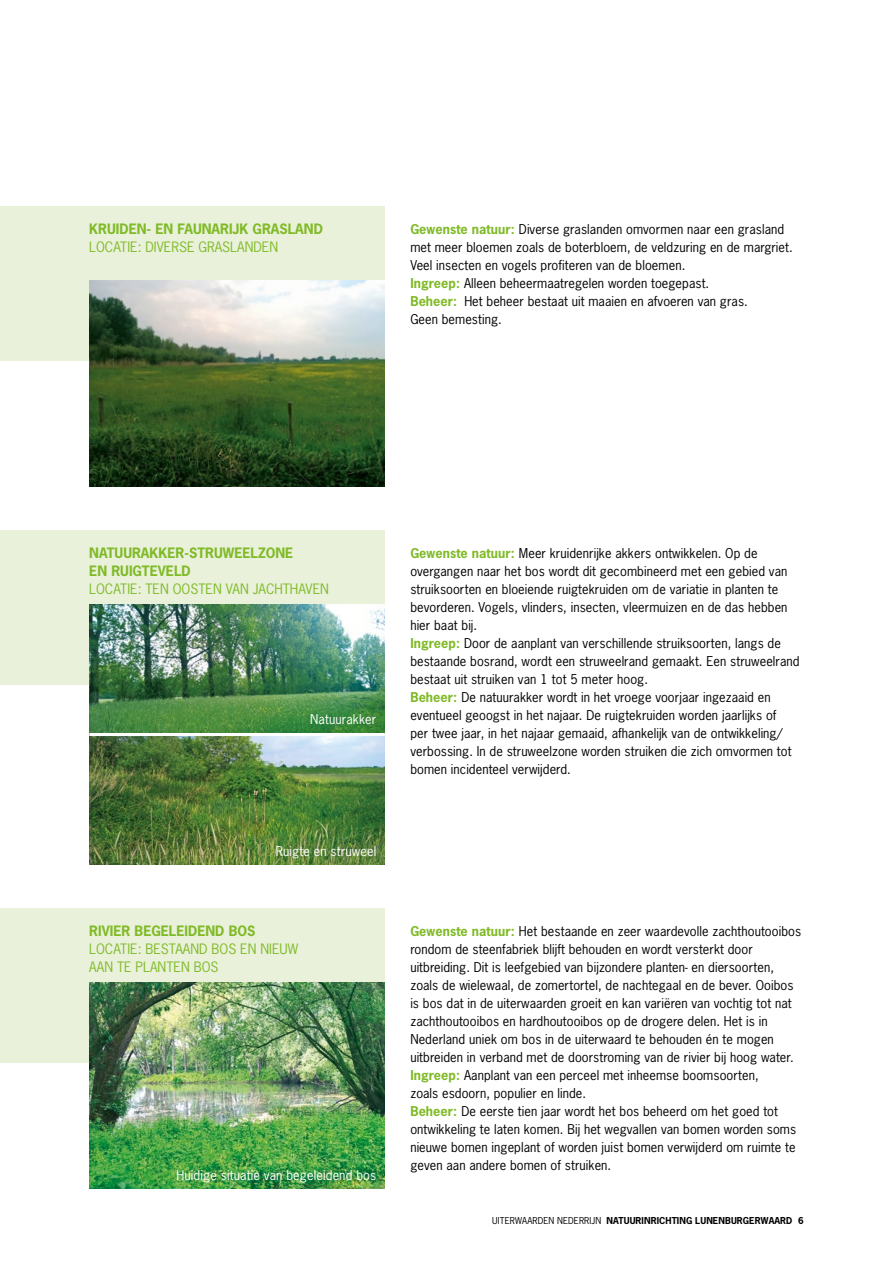
<style>
.page{position:relative;width:893px;height:1263px;background:#fff}
.page>*{position:absolute;margin:0;border:0;box-sizing:border-box;transform-origin:0 0}
.t1{font:13.5px/18px "News Gothic";color:#80ba27}
.t2{font:700 13.5px/18px "News Gothic";color:#80ba27}
.t3{font:12.75px/18px "News Gothic";letter-spacing:.005em;color:#000}
.t4{font:12.75px "News Gothic";letter-spacing:.01em;color:#fff}
.t5{font:700 9px "News Gothic";letter-spacing:.01em;color:#000}
.s1{font-weight:700;color:#80ba27}
.s2{font-weight:400}
</style>
<div class="page">
<div style="left:0;top:206px;width:385px;height:154px;background:#e9f1da"></div>
<div style="left:0;top:530px;width:385px;height:154px;background:#e9f1da"></div>
<div style="left:0;top:908px;width:385px;height:154px;background:#e9f1da"></div>
<img style="left:89px;top:281px;width:296px;height:205px">
<img style="left:89px;top:605px;width:296px;height:128px">
<img style="left:89px;top:736px;width:296px;height:128px">
<img style="left:89px;top:983px;width:296px;height:205px">
<p class="t2" style="left:89px;top:220px;width:235px">KRUIDEN- EN FAUNARIJK GRASLAND</p>
<p class="t1" style="left:89px;top:238px;width:190px">LOCATIE: DIVERSE GRASLANDEN</p>
<p class="t3" style="left:410px;top:220px;width:384px"><span class="s1">Gewenste natuur:</span> Diverse graslanden omvormen naar een grasland met meer bloemen zoals de boterbloem, de veldzuring en de margriet.<br>Veel insecten en vogels profiteren van de bloemen.<br><span class="s1">Ingreep:</span> Alleen beheermaatregelen worden toegepast.<br><span class="s1">Beheer:</span> Het beheer bestaat uit maaien en afvoeren van gras.<br>Geen bemesting.</p>
<p class="t2" style="left:89px;top:544px;width:206px">NATUURAKKER-STRUWEELZONE<br>EN RUIGTEVELD</p>
<p class="t1" style="left:89px;top:580px;width:241px">LOCATIE: TEN OOSTEN VAN JACHTHAVEN</p>
<p class="t4" style="left:310px;top:711px;width:68px">Natuurakker</p>
<p class="t4" style="left:276px;top:842px;width:102px">Ruigte en struweel</p>
<p class="t2" style="left:89px;top:922px;width:168px">RIVIER BEGELEIDEND BOS</p>
<p class="t1" style="left:89px;top:940px;width:210px">LOCATIE: BESTAAND BOS EN NIEUW<br>AAN TE PLANTEN BOS</p>
<p class="t4" style="left:177px;top:1166px;width:201px">Huidige situatie van begeleidend bos</p>
<p class="t3" style="left:410px;top:544px;width:391px"><span class="s1">Gewenste natuur:</span> Meer kruidenrijke akkers ontwikkelen. Op de overgangen naar het bos wordt dit gecombineerd met een gebied van struiksoorten en bloeiende ruigtekruiden om de variatie in planten te bevorderen. Vogels, vlinders, insecten, vleermuizen en de das hebben hier baat bij.<br><span class="s1">Ingreep:</span> Door de aanplant van verschillende struiksoorten, langs de bestaande bosrand, wordt een struweelrand gemaakt. Een struweelrand bestaat uit struiken van 1 tot 5 meter hoog.<br><span class="s1">Beheer:</span> De natuurakker wordt in het vroege voorjaar ingezaaid en eventueel geoogst in het najaar. De ruigtekruiden worden jaarlijks of<br>per twee jaar, in het najaar gemaaid, afhankelijk van de ontwikkeling/ verbossing. In de struweelzone worden struiken die zich omvormen tot bomen incidenteel verwijderd.</p>
<p class="t3" style="left:410px;top:922px;width:392px"><span class="s1">Gewenste natuur:</span> Het bestaande en zeer waardevolle zachthoutooibos rondom de steenfabriek blijft behouden en wordt versterkt door uitbreiding. Dit is leefgebied van bijzondere planten- en diersoorten, zoals de wielewaal, de zomertortel, de nachtegaal en de bever. Ooibos is bos dat in de uiterwaarden groeit en kan variëren van vochtig tot nat zachthoutooibos en hardhoutooibos op de drogere delen. Het is in Nederland uniek om bos in de uiterwaard te behouden én te mogen uitbreiden in verband met de doorstroming van de rivier bij hoog water.<br><span class="s1">Ingreep:</span> Aanplant van een perceel met inheemse boomsoorten,<br>zoals esdoorn, populier en linde.<br><span class="s1">Beheer:</span> De eerste tien jaar wordt het bos beheerd om het goed tot ontwikkeling te laten komen. Bij het wegvallen van bomen worden soms nieuwe bomen ingeplant of worden juist bomen verwijderd om ruimte te geven aan andere bomen of struiken.</p>
<p class="t5" style="left:492px;top:1215px;width:313px"><span class="s2">UITERWAARDEN NEDERRIJN</span> NATUURINRICHTING LUNENBURGERWAARD 6</p>
</div>
